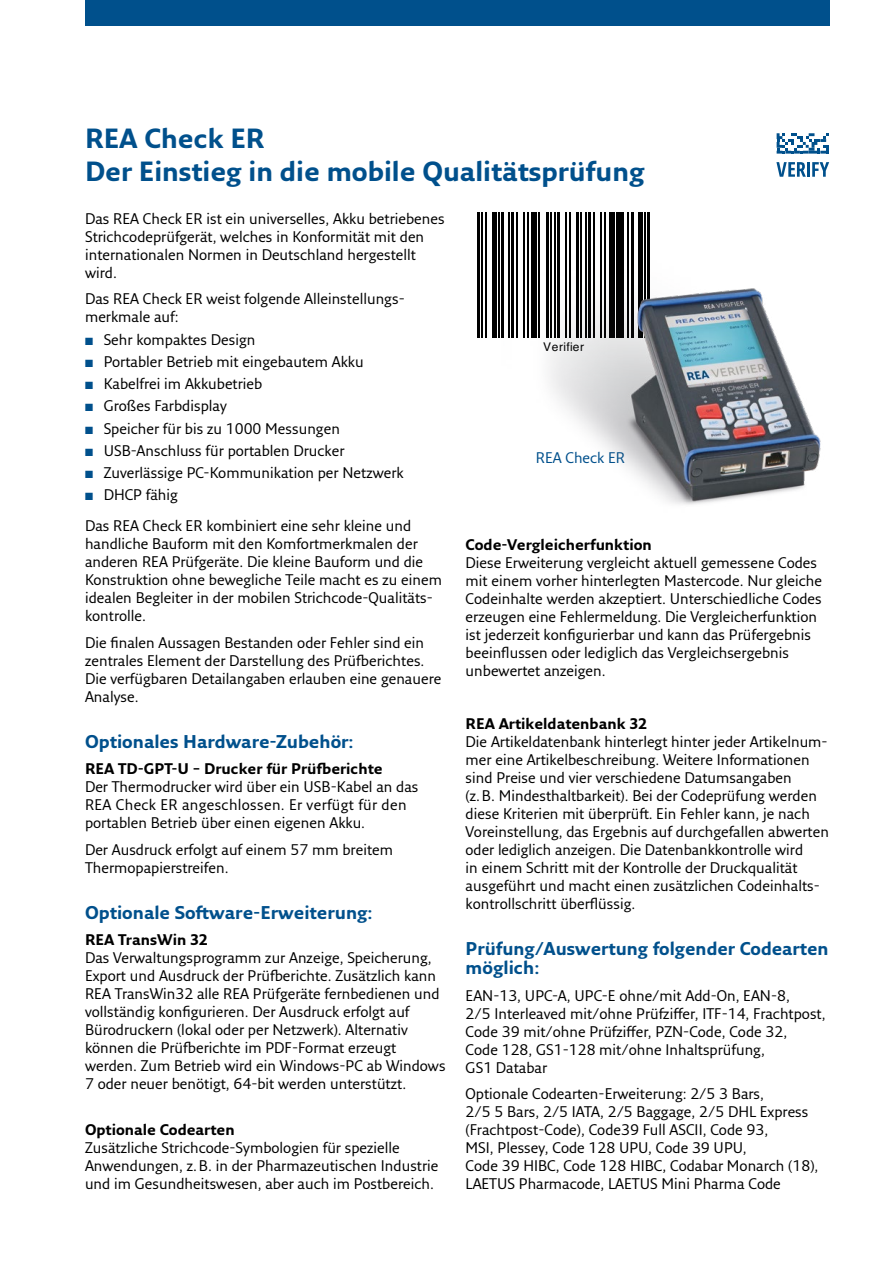
<style>
.page{position:relative;width:893px;height:1263px;background:#fff}
.page>*{position:absolute;margin:0;border:0;box-sizing:border-box;transform-origin:0 0}
.t1{font:700 27px/33px "Fresco Sans Pro";color:#00508c}
.t2{font:700 18px/19.5px "Fresco Sans Pro";color:#00508c}
.t3{font:15px/18px "Fresco Sans Pro";color:#000}
.t4{font:700 15px "Fresco Sans Pro";color:#000}
.t5{font:15px "Fresco Sans Pro";color:#00508c}
.t6{font:12px "Helvetica";letter-spacing:.025em;color:#000}
.s1{color:#00508c}
</style>
<div class="page">
<div style="left:85px;top:0;width:744px;height:26px;background:#00508c"></div>
<hr style="left:477px;top:213px;width:3px;height:125px;background:#000">
<hr style="left:481px;top:213px;width:2px;height:125px;background:#000">
<hr style="left:485px;top:213px;width:2px;height:125px;background:#000">
<div style="left:492px;top:213px;width:5px;height:125px;background:#000"></div>
<hr style="left:498px;top:213px;width:1px;height:125px;background:#000">
<hr style="left:501px;top:213px;width:3px;height:125px;background:#000">
<hr style="left:508px;top:213px;width:1px;height:125px;background:#000">
<hr style="left:511px;top:213px;width:2px;height:125px;background:#000">
<hr style="left:516px;top:213px;width:2px;height:125px;background:#000">
<hr style="left:523px;top:213px;width:2px;height:125px;background:#000">
<hr style="left:527px;top:213px;width:2px;height:125px;background:#000">
<div style="left:532px;top:213px;width:5px;height:125px;background:#000"></div>
<hr style="left:539px;top:213px;width:1px;height:125px;background:#000">
<hr style="left:546px;top:213px;width:2px;height:125px;background:#000">
<hr style="left:550px;top:213px;width:1px;height:125px;background:#000">
<hr style="left:554px;top:213px;width:1px;height:125px;background:#000">
<hr style="left:557px;top:213px;width:3px;height:125px;background:#000">
<hr style="left:565px;top:213px;width:2px;height:125px;background:#000">
<hr style="left:570px;top:213px;width:1px;height:125px;background:#000">
<hr style="left:577px;top:213px;width:2px;height:125px;background:#000">
<hr style="left:581px;top:213px;width:1px;height:125px;background:#000">
<hr style="left:585px;top:213px;width:1px;height:125px;background:#000">
<hr style="left:588px;top:213px;width:3px;height:125px;background:#000">
<hr style="left:593px;top:213px;width:2px;height:125px;background:#000">
<hr style="left:600px;top:213px;width:2px;height:125px;background:#000">
<hr style="left:605px;top:213px;width:1px;height:125px;background:#000">
<div style="left:609px;top:213px;width:5px;height:125px;background:#000"></div>
<hr style="left:616px;top:213px;width:1px;height:125px;background:#000">
<div style="left:619px;top:213px;width:5px;height:125px;background:#000"></div>
<hr style="left:627px;top:213px;width:1px;height:125px;background:#000">
<hr style="left:631px;top:213px;width:3px;height:125px;background:#000">
<hr style="left:638px;top:213px;width:4px;height:125px;background:#000">
<hr style="left:644px;top:213px;width:1px;height:125px;background:#000">
<hr style="left:647px;top:213px;width:2px;height:125px;background:#000">
<svg style="left:776px;top:162px;width:30px;height:15px"></svg>
<hr style="left:807px;top:162px;width:3px;height:15px;background:#00508c">
<svg style="left:812px;top:162px;width:17px;height:15px"></svg>
<svg style="left:777px;top:133px;width:52px;height:21px"></svg>
<img style="left:509px;top:225px;width:312px;height:280px">
<h1 class="t1" style="left:85px;top:121px;width:561px">REA Check ER<br>Der Einstieg in die mobile Qualitätsprüfung</h1>
<p class="t3" style="left:85px;top:209px;width:361px">Das REA Check ER ist ein universelles, Akku betriebenes Strichcodeprüfgerät, welches in Konformität mit den internationalen Normen in Deutschland hergestellt wird.</p>
<p class="t3" style="left:85px;top:290px;width:319px">Das REA Check ER weist folgende Alleinstellungs&shy;merkmale auf:</p>
<p class="t3" style="left:85px;top:330px;width:172px"><span class="s1">■</span> Sehr kompaktes Design</p>
<p class="t3" style="left:85px;top:352px;width:280px"><span class="s1">■</span> Portabler Betrieb mit eingebautem Akku</p>
<p class="t3" style="left:85px;top:374px;width:179px"><span class="s1">■</span> Kabelfrei im Akkubetrieb</p>
<p class="t3" style="left:85px;top:397px;width:143px"><span class="s1">■</span> Großes Farbdisplay</p>
<p class="t3" style="left:85px;top:419px;width:256px"><span class="s1">■</span> Speicher für bis zu 1000 Messungen</p>
<p class="t3" style="left:85px;top:441px;width:261px"><span class="s1">■</span> USB-Anschluss für portablen Drucker</p>
<p class="t3" style="left:85px;top:463px;width:320px"><span class="s1">■</span> Zuverlässige PC-Kommunikation per Netzwerk</p>
<p class="t3" style="left:85px;top:479px;width:328px;line-height:30.8px"><span class="s1">■</span> DHCP fähig<br>Das REA Check ER kombiniert eine sehr kleine und</p>
<p class="t3" style="left:85px;top:534px;width:359px">handliche Bauform mit den Komfortmerkmalen der anderen REA Prüfgeräte. Die kleine Bauform und die Konstruktion ohne bewegliche Teile macht es zu einem idealen Begleiter in der mobilen Strichcode-Qualitäts&shy;kontrolle.</p>
<p class="t3" style="left:85px;top:633px;width:358px">Die finalen Aussagen Bestanden oder Fehler sind ein zentrales Element der Darstellung des Prüfberichtes.<br>Die verfügbaren Detailangaben erlauben eine genauere Analyse.</p>
<p class="t2" style="left:85px;top:731px;width:270px">Optionales Hardware-Zubehör:</p>
<p class="t4" style="left:85px;top:759px;width:299px">REA TD-GPT-U – Drucker für Prüfberichte</p>
<p class="t3" style="left:85px;top:777px;width:335px">Der Thermodrucker wird über ein USB-Kabel an das<br>REA Check ER angeschlossen. Er verfügt für den portablen Betrieb über einen eigenen Akku.</p>
<p class="t3" style="left:85px;top:840px;width:310px">Der Ausdruck erfolgt auf einem 57 mm breitem<br>Thermopapierstreifen.</p>
<p class="t2" style="left:85px;top:902px;width:289px">Optionale Software-Erweiterung:</p>
<p class="t4" style="left:85px;top:930px;width:124px">REA TransWin 32</p>
<p class="t3" style="left:85px;top:948px;width:362px">Das Verwaltungsprogramm zur Anzeige, Speicherung, Export und Ausdruck der Prüfberichte. Zusätzlich kann REA TransWin32 alle REA Prüfgeräte fernbedienen und vollständig konfigurieren. Der Ausdruck erfolgt auf Bürodruckern (lokal oder per Netzwerk). Alternativ können die Prüfberichte im PDF-Format erzeugt werden. Zum Betrieb wird ein Windows-PC ab Windows 7 oder neuer benötigt, 64-bit werden unterstützt.</p>
<p class="t4" style="left:85px;top:1120px;width:151px">Optionale Codearten</p>
<p class="t3" style="left:85px;top:1138px;width:355px">Zusätzliche Strichcode-Symbologien für spezielle<br>Anwendungen, z.B. in der Pharmazeutischen Industrie und im Gesundheitswesen, aber auch im Postbereich.</p>
<p class="t6" style="left:543px;top:338px;width:42px">Verifier</p>
<p class="t5" style="left:536px;top:449px;width:91px">REA Check ER</p>
<p class="t4" style="left:466px;top:535px;width:188px">Code-Vergleicherfunktion</p>
<p class="t3" style="left:466px;top:553px;width:358px">Diese Erweiterung vergleicht aktuell gemessene Codes mit einem vorher hinterlegten Mastercode. Nur gleiche Codeinhalte werden akzeptiert. Unterschiedliche Codes erzeugen eine Fehlermeldung. Die Vergleicherfunktion ist jederzeit konfigurierbar und kann das Prüfergebnis beeinflussen oder lediglich das Vergleichsergebnis unbewertet anzeigen.</p>
<p class="t4" style="left:466px;top:714px;width:183px">REA Artikeldatenbank 32</p>
<p class="t3" style="left:466px;top:732px;width:365px">Die Artikeldatenbank hinterlegt hinter jeder Artikelnum&shy;mer eine Artikelbeschreibung. Weitere Informationen sind Preise und vier verschiedene Datumsangaben<br>(z.B. Mindesthaltbarkeit). Bei der Codeprüfung werden diese Kriterien mit überprüft. Ein Fehler kann, je nach Voreinstellung, das Ergebnis auf durchgefallen abwerten oder lediglich anzeigen. Die Datenbankkontrolle wird<br>in einem Schritt mit der Kontrolle der Druckqualität ausgeführt und macht einen zusätzlichen Codeinhalts&shy;kontrollschritt überflüssig.</p>
<p class="t2" style="left:466px;top:938px;width:365px">Prüfung/Auswertung folgender Codearten möglich:</p>
<p class="t3" style="left:466px;top:986px;width:361px">EAN-13, UPC-A, UPC-E ohne/mit Add-On, EAN-8,<br>2/5 Interleaved mit/ohne Prüfziffer, ITF-14, Frachtpost, Code 39 mit/ohne Prüfziffer, PZN-Code, Code 32,<br>Code 128, GS1-128 mit/ohne Inhaltsprüfung,<br>GS1 Databar</p>
<p class="t3" style="left:466px;top:1084px;width:354px">Optionale Codearten-Erweiterung: 2/5 3 Bars,<br>2/5 5 Bars, 2/5 IATA, 2/5 Baggage, 2/5 DHL Express (Frachtpost-Code), Code39 Full ASCII, Code 93,<br>MSI, Plessey, Code 128 UPU, Code 39 UPU,<br>Code 39 HIBC, Code 128 HIBC, Codabar Monarch (18), LAETUS Pharmacode, LAETUS Mini Pharma Code</p>
</div>
